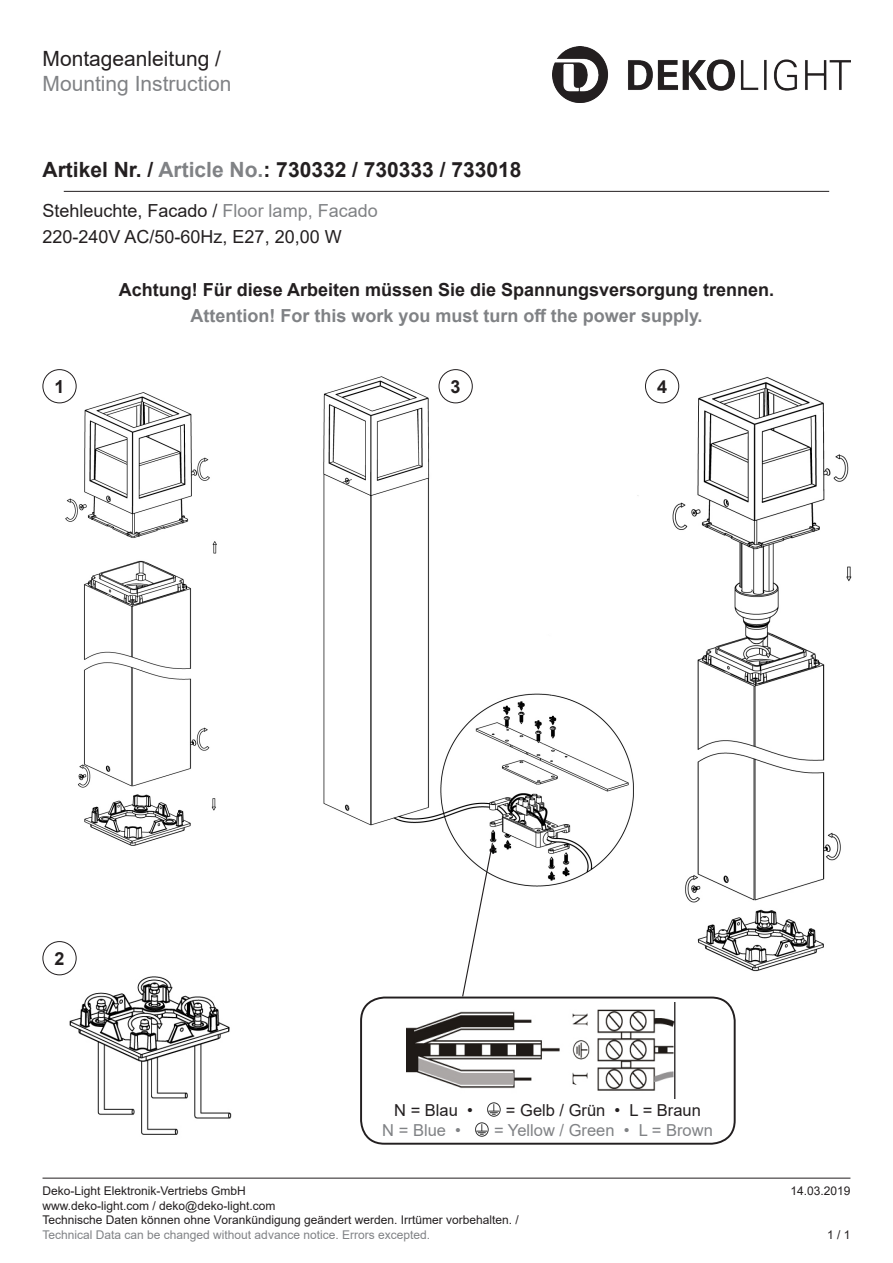
<style>
.page{position:relative;width:893px;height:1263px;background:#fff}
.page>*{position:absolute;margin:0;border:0;box-sizing:border-box;transform-origin:0 0}
.Artikel_Nummer{font:700 21px "Arial";color:#231f20}
.t1{font:21px "Arial";color:#808285}
.t2{font:21px "Arial";color:#231f20}
.Kapitel_Überschrift{font:700 18px "Arial";color:#231f20}
.Kurzbezeichnung{font:18px "Arial";color:#231f20}
.Kapitel_Überschrift-2{font:700 18px "Arial";color:#808285}
.Lauftext{font:16.5px "Arial";color:#808285}
.Lauftext-2{font:16.5px "Arial";color:#231f20}
.Fußtext{font:12px "Arial";color:#231f20}
.Fußtext-2{font:12px "Arial";color:#808285}
.s1{color:#808285}
</style>
<div class="page">
<hr style="left:64px;top:191px;width:765px;height:1px;background:#231f20">
<img style="left:43px;top:376px;width:174px;height:178px">
<img style="left:51px;top:970px;width:181px;height:165px">
<img style="left:323px;top:375px;width:325px;height:512px">
<img style="left:655px;top:369px;width:197px;height:603px">
<div style="left:43px;top:370px;width:33px;height:33px;background:#fff;border-radius:50%"></div>
<div style="left:43px;top:369px;width:34px;height:34px;border:1px solid #231f20;border-radius:50%"></div>
<div style="left:43px;top:941px;width:33px;height:34px;background:#fff;border-radius:50%"></div>
<div style="left:43px;top:941px;width:34px;height:34px;border:1px solid #231f20;border-radius:50%"></div>
<div style="left:439px;top:370px;width:33px;height:33px;background:#fff;border-radius:50%"></div>
<div style="left:439px;top:369px;width:34px;height:34px;border:1px solid #231f20;border-radius:50%"></div>
<div style="left:645px;top:370px;width:34px;height:33px;background:#fff;border-radius:50%"></div>
<div style="left:645px;top:369px;width:34px;height:34px;border:1px solid #231f20;border-radius:50%"></div>
<img style="left:78px;top:560px;width:138px;height:286px">
<svg style="left:461px;top:842px;width:33px;height:154px"></svg>
<div style="left:360px;top:996px;width:376px;height:149px;border:2px solid #231f20;border-radius:23px"></div>
<img style="left:407px;top:1002px;width:269px;height:96px">
<img style="left:487px;top:1102px;width:14px;height:15px">
<img style="left:475px;top:1122px;width:14px;height:15px">
<img style="left:552px;top:46px;width:298px;height:56px">
<hr style="left:43px;top:1178px;width:807px;height:1px;background:#231f20">
<p class="t2" style="left:43px;top:44px;width:180px">Montageanleitung /</p>
<p class="t1" style="left:43px;top:69px;width:191px">Mounting Instruction</p>
<p class="Artikel_Nummer" style="left:43px;top:155px;width:480px">Artikel Nr. / <span class="s1">Article No.</span>: 730332 / 730333 / 733018</p>
<p class="Kurzbezeichnung" style="left:43px;top:198px;width:337px">Stehleuchte, Facado / <span class="s1">Floor lamp, Facado</span></p>
<p class="Kurzbezeichnung" style="left:43px;top:224px;width:301px">220-240V AC/50-60Hz, E27, 20,00 W</p>
<p class="Kapitel_Überschrift" style="left:119px;top:277px;width:657px">Achtung! Für diese Arbeiten müssen Sie die Spannungsversorgung trennen.</p>
<p class="Kapitel_Überschrift-2" style="left:190px;top:303px;width:514px">Attention! For this work you must turn off the power supply.</p>
<p class="Kapitel_Überschrift" style="left:55px;top:374px;width:12px">1</p>
<p class="Kapitel_Überschrift" style="left:55px;top:946px;width:12px">2</p>
<p class="Kapitel_Überschrift" style="left:451px;top:374px;width:12px">3</p>
<p class="Kapitel_Überschrift" style="left:657px;top:374px;width:12px">4</p>
<p class="Lauftext-2" style="left:394px;top:1099px;width:80px">N = Blau •</p>
<p class="Lauftext-2" style="left:506px;top:1099px;width:197px">= Gelb / Grün • L = Braun</p>
<p class="Lauftext" style="left:382px;top:1118px;width:80px">N = Blue •</p>
<p class="Lauftext" style="left:494px;top:1118px;width:220px">= Yellow / Green • L = Brown</p>
<p class="Fußtext" style="left:43px;top:1183px;width:205px">Deko-Light Elektronik-Vertriebs GmbH</p>
<p class="Fußtext" style="left:790px;top:1183px;width:62px">14.03.2019</p>
<p class="Fußtext" style="left:43px;top:1197px;width:234px">www.deko-light.com / deko@deko-light.com</p>
<p class="Fußtext" style="left:43px;top:1212px;width:478px">Technische Daten können ohne Vorankündigung geändert werden. Irrtümer vorbehalten. /</p>
<p class="Fußtext-2" style="left:43px;top:1226px;width:389px">Technical Data can be changed without advance notice. Errors excepted.</p>
<p class="Fußtext" style="left:827px;top:1226px;width:25px">1 / 1</p>
</div>
